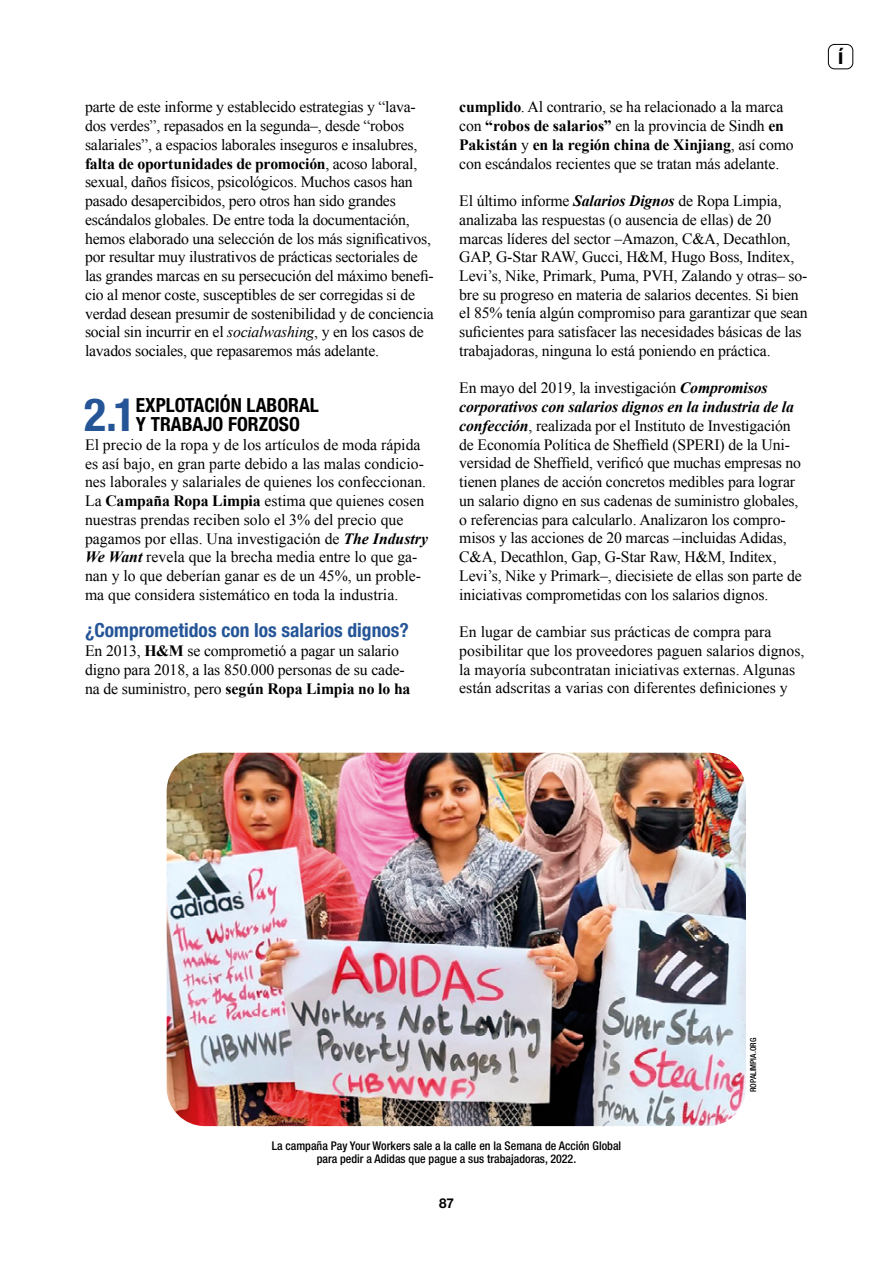
<style>
.page{position:relative;width:893px;height:1263px;background:#fff}
.page>*{position:absolute;margin:0;border:0;box-sizing:border-box;transform-origin:0 0}
.t1{font:700 condensed 45.75px "Helvetica Neue LT Std";color:#255597}
.t2{font:700 condensed 21.75px "Helvetica Neue LT Std";color:#000}
.t3{font:700 condensed 19.5px "Helvetica Neue LT Std";color:#255597}
.t4{font:700 condensed 19.5px/18.8px "Helvetica Neue LT Std";color:#000}
.t5{font:15.75px/18.8px "Times New Roman";letter-spacing:-.01em;color:#000}
.t6{font:700 13.5px "Helvetica Neue";color:#000}
.t7{font:500 condensed 12px/13.5px "Helvetica Neue LT Std";color:#000;text-align:center}
.t8{font:500 condensed 8.25px "Helvetica Neue LT Std";color:#000}
.s1{font-weight:700}
.s2{font-style:italic}
.s3{font-weight:700;font-style:italic}
</style>
<div class="page">
<div style="left:828px;top:44px;width:25px;height:25px;border:1px solid #000;border-radius:6px"></div>
<img style="left:167px;top:753px;width:579px;height:373px">
<p class="t5" style="left:85px;top:97px;width:350px">parte de este informe y establecido estrategias y “lava&shy;dos verdes”, repasados en la segunda–, desde “robos salariales”, a espacios laborales inseguros e insalubres, <span class="s1">falta de oportunidades de promoción</span>, acoso laboral, sexual, daños físicos, psicológicos. Muchos casos han pasado desapercibidos, pero otros han sido grandes escándalos globales. De entre toda la documentación, hemos elaborado una selección de los más significativos, por resultar muy ilustrativos de prácticas sectoriales de las grandes marcas en su persecución del máximo benefi&shy;cio al menor coste, susceptibles de ser corregidas si de verdad desean presumir de sostenibilidad y de conciencia social sin incurrir en el <span class="s2">socialwashing</span>, y en los casos de lavados sociales, que repasaremos más adelante.</p>
<h1 class="t1" style="left:84px;top:387px;width:53px">2.1</h1>
<p class="t4" style="left:136px;top:396px;width:184px">EXPLOTACIÓN LABORAL<br>Y TRABAJO FORZOSO</p>
<p class="t5" style="left:85px;top:435px;width:344px">El precio de la ropa y de los artículos de moda rápida es así bajo, en gran parte debido a las malas condicio&shy;nes laborales y salariales de quienes los confeccionan.<br>La <span class="s1">Campaña Ropa Limpia</span> estima que quienes cosen nuestras prendas reciben solo el 3% del precio que pagamos por ellas. Una investigación de <span class="s3">The Industry We Want</span> revela que la brecha media entre lo que ga&shy;nan y lo que deberían ganar es de un 45%, un proble&shy;ma que considera sistemático en toda la industria.</p>
<p class="t3" style="left:85px;top:619px;width:325px">¿Comprometidos con los salarios dignos?</p>
<p class="t5" style="left:85px;top:641px;width:327px">En 2013, <span class="s1">H&amp;M</span> se comprometió a pagar un salario digno para 2018, a las 850.000 personas de su cade&shy;na de suministro, pero <span class="s1">según Ropa Limpia no lo ha</span></p>
<p class="t5" style="left:459px;top:97px;width:336px"><span class="s1">cumplido</span>. Al contrario, se ha relacionado a la marca con <span class="s1">“robos de salarios”</span> en la provincia de Sindh <span class="s1">en Pakistán</span> y <span class="s1">en la región china de Xinjiang</span>, así como con escándalos recientes que se tratan más adelante.</p>
<p class="t5" style="left:459px;top:191px;width:350px">El último informe <span class="s3">Salarios Dignos</span> de Ropa Limpia, analizaba las respuestas (o ausencia de ellas) de 20 marcas líderes del sector –Amazon, C&amp;A, Decathlon, GAP, G-Star RAW, Gucci, H&amp;M, Hugo Boss, Inditex, Levi’s, Nike, Primark, Puma, PVH, Zalando y otras– so&shy;bre su progreso en materia de salarios decentes. Si bien el 85% tenía algún compromiso para garantizar que sean suficientes para satisfacer las necesidades básicas de las trabajadoras, ninguna lo está poniendo en práctica.</p>
<p class="t5" style="left:459px;top:379px;width:344px">En mayo del 2019, la investigación <span class="s3">Compromisos corporativos con salarios dignos en la industria de la confección</span>, realizada por el Instituto de Investigación de Economía Política de Sheffield (SPERI) de la Uni&shy;versidad de Sheffield, verificó que muchas empresas no tienen planes de acción concretos medibles para lograr un salario digno en sus cadenas de suministro globales, o referencias para calcularlo. Analizaron los compro&shy;misos y las acciones de 20 marcas –incluidas Adidas, C&amp;A, Decathlon, Gap, G-Star Raw, H&amp;M, Inditex, Levi’s, Nike y Primark–, diecisiete de ellas son parte de iniciativas comprometidas con los salarios dignos.</p>
<p class="t5" style="left:459px;top:622px;width:347px">En lugar de cambiar sus prácticas de compra para posibilitar que los proveedores paguen salarios dignos, la mayoría subcontratan iniciativas externas. Algunas están adscritas a varias con diferentes definiciones y</p>
<h2 class="t2" style="left:838px;top:43px;width:7px">í</h2>
<p class="t7" style="left:272px;top:1138px;width:351px">La campaña Pay Your Workers sale a la calle en la Semana de Acción Global para pedir a Adidas que pague a sus trabajadoras, 2022.</p>
<p class="t6" style="left:439px;top:1193px;width:16px">87</p>
<p class="t8" style="left:748px;top:1092px;width:56px;rotate:-90deg">ROPALIMPIA.ORG</p>
</div>
